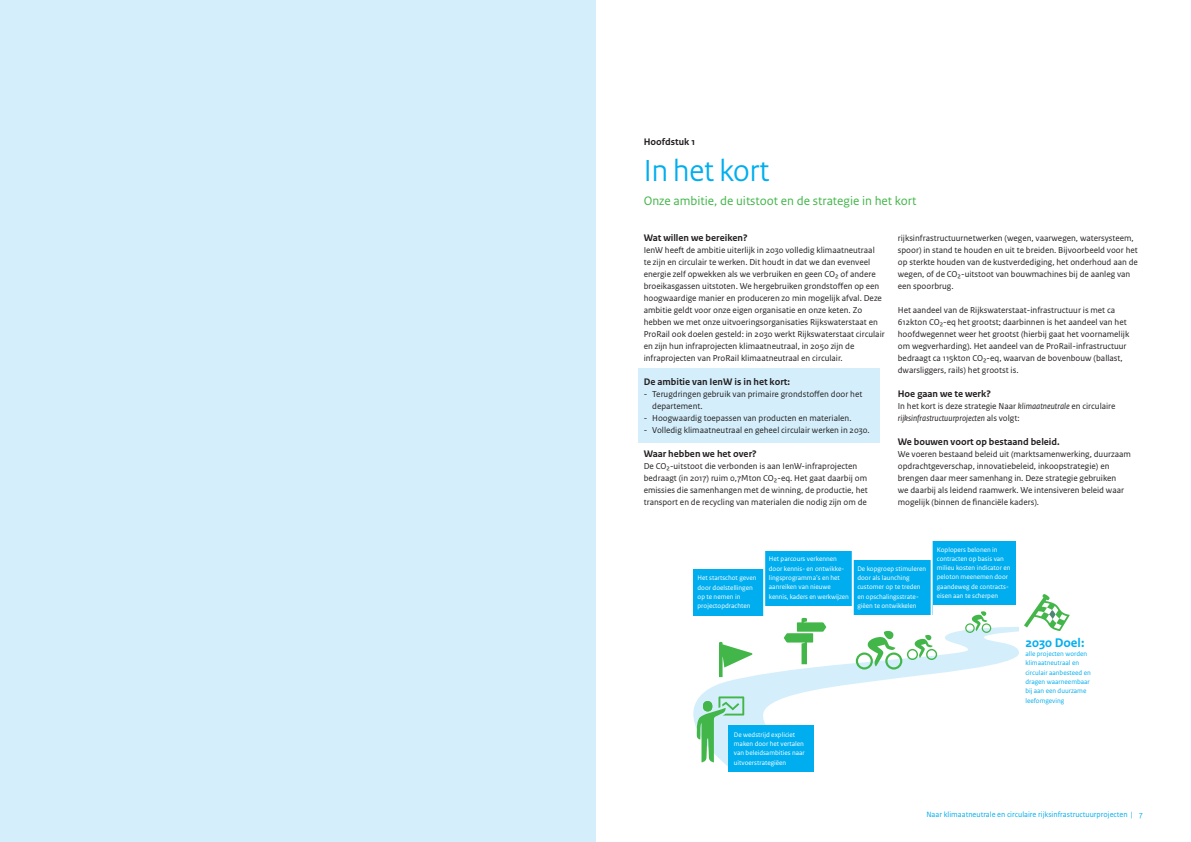
<style>
.page{position:relative;width:1191px;height:842px;background:#fff}
.page>*{position:absolute;margin:0;border:0;box-sizing:border-box;transform-origin:0 0}
._04_RO_Paragraafkop{font:32px "Rijksoverheid Sans Heading";color:#00aeef}
._21_RO_Kader_Broodte{font:700 13.2px "Rijksoverheid Sans Text";color:#00aeef}
._10_RO_Broodtekst_Sa{font:13px "Rijksoverheid Sans Text";color:#42b649}
._05_RO_Alineakop_San{font:700 10px "Rijksoverheid Sans Text";color:#231f20}
._10_RO_Broodtekst_Sa-2{font:9px/12px "Rijksoverheid Sans Text";color:#231f20}
.t1{font:8px "Rijksoverheid Sans Text";color:#00aeef}
._21_RO_Kader_Broodte-2{font:7px/9.3px "Rijksoverheid Sans Text";color:#fff}
._21_RO_Kader_Broodte-3{font:7px/9.3px "Rijksoverheid Sans Text";color:#00aeef}
.s1{font-style:italic}
</style>
<div class="page">
<div style="left:638px;top:368px;width:242px;height:74px;background:#d4effb"></div>
<div style="left:853px;top:561px;width:79px;height:54px;background:#00aeef"></div>
<div style="left:693px;top:569px;width:71px;height:47px;background:#00aeef"></div>
<div style="left:764px;top:551px;width:88px;height:55px;background:#00aeef"></div>
<svg style="left:693px;top:627px;width:326px;height:139px"></svg>
<svg style="left:965px;top:611px;width:26px;height:22px"></svg>
<svg style="left:856px;top:630px;width:81px;height:39px"></svg>
<svg style="left:784px;top:618px;width:42px;height:46px"></svg>
<svg style="left:696px;top:696px;width:48px;height:66px;background:#a3dbba"></svg>
<div style="left:932px;top:541px;width:84px;height:64px;background:#00aeef"></div>
<div style="left:728px;top:725px;width:86px;height:46px;background:#00aeef"></div>
<svg style="left:719px;top:642px;width:33px;height:35px"></svg>
<hr style="left:763px;top:549px;width:2px;height:71px;background:#fff">
<hr style="left:851px;top:549px;width:2px;height:71px;background:#fff">
<hr style="left:930px;top:538px;width:2px;height:79px;background:#fff">
<svg style="left:1024px;top:594px;width:45px;height:37px"></svg>
<div style="left:0;top:0;width:595px;height:842px;background:#d4effb"></div>
<p class="_05_RO_Alineakop_San" style="left:643px;top:136px;width:53px">Hoofdstuk 1</p>
<p class="_04_RO_Paragraafkop" style="left:643px;top:152px;width:127px">In het kort</p>
<p class="_10_RO_Broodtekst_Sa" style="left:643px;top:194px;width:274px">Onze ambitie, de uitstoot en de strategie in het kort</p>
<p class="_05_RO_Alineakop_San" style="left:643px;top:232px;width:105px">Wat willen we bereiken?</p>
<p class="_10_RO_Broodtekst_Sa-2" style="left:643px;top:244px;width:242px">IenW heeft de ambitie uiterlijk in 2030 volledig klimaatneutraal<br>te zijn en circulair te werken. Dit houdt in dat we dan evenveel energie zelf opwekken als we verbruiken en geen CO₂ of andere broeikasgassen uitstoten. We hergebruiken grondstoffen op een hoogwaardige manier en produceren zo min mogelijk afval. Deze ambitie geldt voor onze eigen organisatie en onze keten. Zo hebben we met onze uitvoeringsorganisaties Rijkswaterstaat en ProRail ook doelen gesteld: in 2030 werkt Rijkswaterstaat circulair en zijn hun infraprojecten klimaatneutraal, in 2050 zijn de infraprojecten van ProRail klimaatneutraal en circulair.</p>
<p class="_05_RO_Alineakop_San" style="left:643px;top:376px;width:148px">De ambitie van IenW is in het kort:</p>
<p class="_10_RO_Broodtekst_Sa-2" style="left:652px;top:388px;width:212px;text-indent:-9px">- Terugdringen gebruik van primaire grondstoffen door het departement.</p>
<p class="_10_RO_Broodtekst_Sa-2" style="left:643px;top:412px;width:209px">- Hoogwaardig toepassen van producten en materialen.</p>
<p class="_10_RO_Broodtekst_Sa-2" style="left:643px;top:424px;width:228px">- Volledig klimaatneutraal en geheel circulair werken in 2030.</p>
<p class="_05_RO_Alineakop_San" style="left:643px;top:448px;width:115px">Waar hebben we het over?</p>
<p class="_10_RO_Broodtekst_Sa-2" style="left:643px;top:460px;width:226px">De CO₂-uitstoot die verbonden is aan IenW-infraprojecten bedraagt (in 2017) ruim 0,7Mton CO₂-eq. Het gaat daarbij om emissies die samenhangen met de winning, de productie, het transport en de recycling van materialen die nodig zijn om de</p>
<p class="_10_RO_Broodtekst_Sa-2" style="left:897px;top:232px;width:241px">rijksinfrastructuurnetwerken (wegen, vaarwegen, watersysteem, spoor) in stand te houden en uit te breiden. Bijvoorbeeld voor het op sterkte houden van de kustverdediging, het onderhoud aan de wegen, of de CO₂-uitstoot van bouwmachines bij de aanleg van een spoorbrug.</p>
<p class="_10_RO_Broodtekst_Sa-2" style="left:897px;top:304px;width:233px">Het aandeel van de Rijkswaterstaat-infrastructuur is met ca 612kton CO₂-eq het grootst; daarbinnen is het aandeel van het hoofdwegennet weer het grootst (hierbij gaat het voornamelijk om wegverharding). Het aandeel van de ProRail-infrastructuur bedraagt ca 115kton CO₂-eq, waarvan de bovenbouw (ballast, dwarsliggers, rails) het grootst is.</p>
<p class="_05_RO_Alineakop_San" style="left:897px;top:388px;width:95px">Hoe gaan we te werk?</p>
<p class="_10_RO_Broodtekst_Sa-2" style="left:897px;top:400px;width:219px">In het kort is deze strategie Naar <span class="s1">klimaatneutrale</span> en circulaire <span class="s1">rijksinfrastructuurprojecten</span> als volgt:</p>
<p class="_05_RO_Alineakop_San" style="left:897px;top:436px;width:163px">We bouwen voort op bestaand beleid.</p>
<p class="_10_RO_Broodtekst_Sa-2" style="left:897px;top:448px;width:235px">We voeren bestaand beleid uit (marktsamenwerking, duurzaam opdrachtgeverschap, innovatiebeleid, inkoopstrategie) en brengen daar meer samenhang in. Deze strategie gebruiken<br>we daarbij als leidend raamwerk. We intensiveren beleid waar mogelijk (binnen de financiële kaders).</p>
<p class="_21_RO_Kader_Broodte-2" style="left:697px;top:574px;width:60px">Het startschot geven door doelstellingen op te nemen in projectopdrachten</p>
<p class="_21_RO_Kader_Broodte-2" style="left:769px;top:555px;width:81px">Het parcours verkennen door kennis- en ontwikke&shy;lingsprogramma’s en het aanreiken van nieuwe kennis, kaders en werkwijzen</p>
<p class="_21_RO_Kader_Broodte-2" style="left:936px;top:545px;width:75px">Koplopers belonen in contracten op basis van milieu kosten indicator en peloton meenemen door gaandeweg de contracts&shy;eisen aan te scherpen</p>
<p class="_21_RO_Kader_Broodte-2" style="left:857px;top:564px;width:70px">De kopgroep stimuleren door als launching customer op te treden en opschalingsstrate&shy;giëen te ontwikkelen</p>
<p class="_21_RO_Kader_Broodte-2" style="left:734px;top:730px;width:72px">De wedstrijd expliciet maken door het vertalen van beleidsambities naar uitvoerstrategiëen</p>
<p class="_21_RO_Kader_Broodte" style="left:1025px;top:635px;width:61px">2030 Doel:</p>
<p class="_21_RO_Kader_Broodte-3" style="left:1025px;top:649px;width:67px">alle projecten worden klimaatneutraal en circulair aanbesteed en dragen waarneembaar bij aan een duurzame leefomgeving</p>
<p class="t1" style="left:926px;top:810px;width:218px">Naar klimaatneutrale en circulaire rijksinfrastructuurprojecten | 7</p>
</div>
